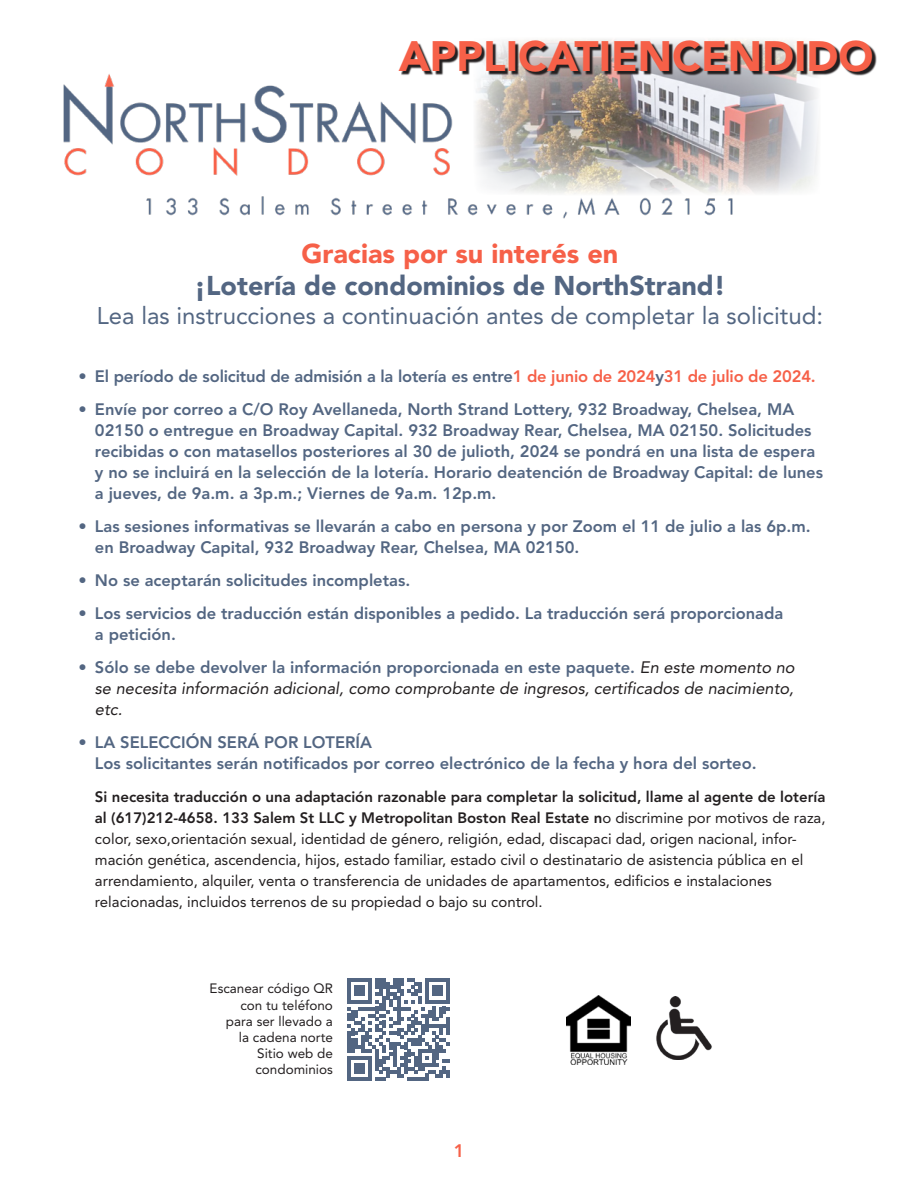
<style>
.page{position:relative;width:918px;height:1188px;background:#fff}
.page>*{position:absolute;margin:0;border:0;box-sizing:border-box;transform-origin:0 0}
.t1{font:900 42.15px "Avenir";color:#f66048}
.t2{font:900 27px/32.4px "Avenir";color:#536682;text-align:center}
.t3{font:24px "Avenir";color:#536682}
.t4{font:800 18px "Avenir";color:#f66048}
.t5{font:800 16.5px/21px "Avenir";color:#536682}
.t6{font:italic 16.5px/21px "Avenir";color:#231f20;text-align:justify}
.t7{font:15px/21px "Avenir";color:#231f20}
.t8{font:13.5px/16.2px "Avenir";color:#231f20;text-align:right}
.s1{color:#f66048}
.s2{font-weight:800;font-style:normal;color:#536682}
.s3{font-weight:800}
</style>
<div class="page">
<img style="left:476px;top:39px;width:342px;height:154px">
<img style="left:63px;top:74px;width:390px;height:102px">
<img style="left:146px;top:182px;width:610px;height:37px">
<img style="left:566px;top:995px;width:65px;height:69px">
<img style="left:656px;top:996px;width:56px;height:63px">
<svg style="left:347px;top:979px;width:103px;height:102px"></svg>
<svg style="left:401px;top:43px;width:475px;height:33px;background:#888484"></svg>
<p class="t1" style="left:399px;top:31px;width:476px">APPLICATIENCENDIDO</p>
<p class="t2" style="left:194px;top:237px;width:533px"><span class="s1">Gracias por su interés en<br></span>¡Lotería de condominios de NorthStrand!</p>
<p class="t3" style="left:97px;top:302px;width:728px">Lea las instrucciones a continuación antes de completar la solicitud:</p>
<p class="t5" style="left:78px;top:365px;width:739px">• El período de solicitud de admisión a la lotería es entre<span class="s1">1 de junio de 2024</span>y<span class="s1">31 de julio de 2024.</span></p>
<p class="t5" style="left:95px;top:398px;width:730px;text-indent:-16px">• Envíe por correo a C/O Roy Avellaneda, North Strand Lottery, 932 Broadway, Chelsea, MA 02150 o entregue en Broadway Capital. 932 Broadway Rear, Chelsea, MA 02150. Solicitudes recibidas o con matasellos posteriores al 30 de julioth, 2024 se pondrá en una lista de espera y no se incluirá en la selección de la lotería. Horario deatención de Broadway Capital: de lunes a jueves, de 9a.m. a 3p.m.; Viernes de 9a.m. 12p.m.</p>
<p class="t5" style="left:95px;top:515px;width:717px;text-indent:-16px">• Las sesiones informativas se llevarán a cabo en persona y por Zoom el 11 de julio a las 6p.m. en Broadway Capital, 932 Broadway Rear, Chelsea, MA 02150.</p>
<p class="t5" style="left:78px;top:569px;width:333px">• No se aceptarán solicitudes incompletas.</p>
<p class="t5" style="left:95px;top:602px;width:690px;text-indent:-16px">• Los servicios de traducción están disponibles a pedido. La traducción será proporcionada a petición.</p>
<p class="t6" style="left:95px;top:657px;width:701px;text-indent:-16px"><span class="s2">• Sólo se debe devolver la información proporcionada en este paquete.</span> En este momento no se necesita información adicional, como comprobante de ingresos, certificados de nacimiento, etc.</p>
<p class="t5" style="left:95px;top:731px;width:663px;text-indent:-16px">• LA SELECCIÓN SERÁ POR LOTERÍA<br>Los solicitantes serán notificados por correo electrónico de la fecha y hora del sorteo.</p>
<p class="t7" style="left:95px;top:786px;width:732px"><span class="s3">Si necesita traducción o una adaptación razonable para completar la solicitud, llame al agente de lotería al (617)212-4658. 133 Salem St LLC y Metropolitan Boston Real Estate n</span>o discrimine por motivos de raza, color, sexo,orientación sexual, identidad de género, religión, edad, discapaci dad, origen nacional, infor&shy;mación genética, ascendencia, hijos, estado familiar, estado civil o destinatario de asistencia pública en el arrendamiento, alquiler, venta o transferencia de unidades de apartamentos, edificios e instalaciones relacionadas, incluidos terrenos de su propiedad o bajo su control.</p>
<p class="t8" style="left:210px;top:981px;width:125px">Escanear código QR con tu teléfono</p>
<p class="t8" style="left:226px;top:1013px;width:109px">para ser llevado a</p>
<p class="t8" style="left:239px;top:1029px;width:96px">la cadena norte</p>
<p class="t8" style="left:255px;top:1046px;width:79px;text-align:left">Sitio web de condominios</p>
<p class="t4" style="left:454px;top:1140px;width:12px">1</p>
</div>
